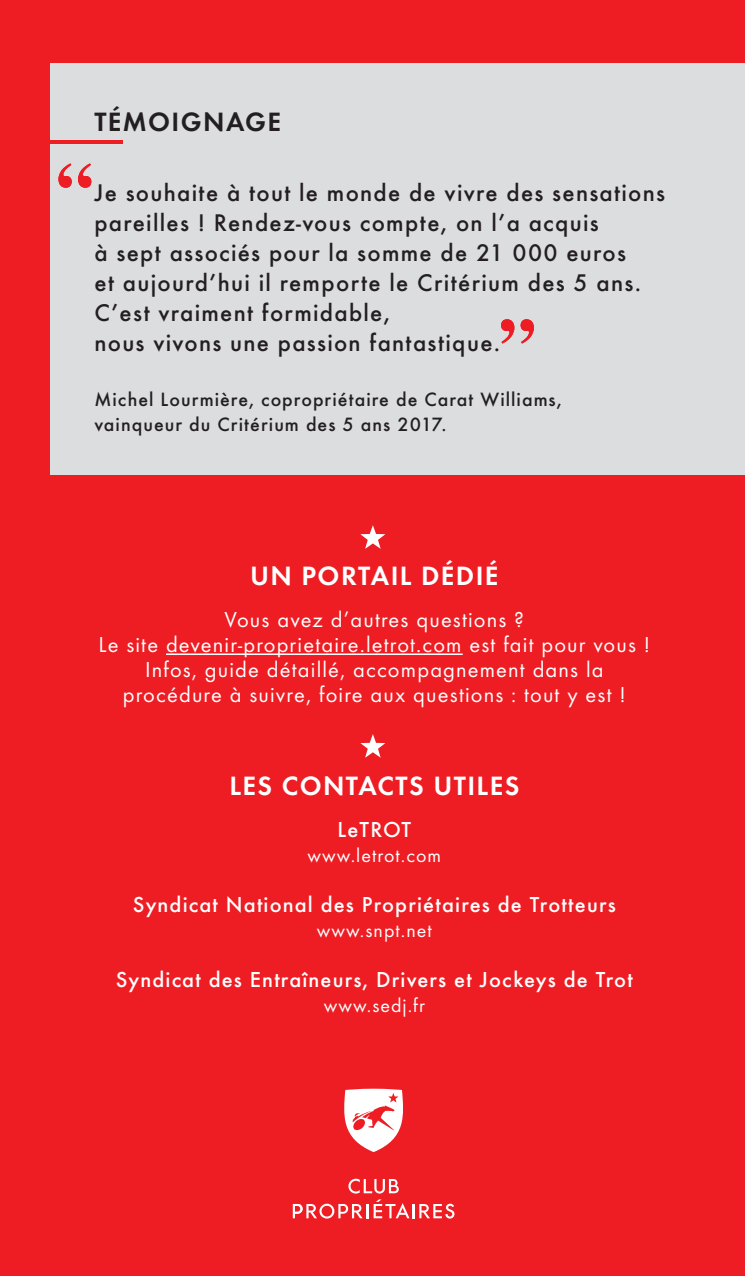
<style>
.page{position:relative;width:745px;height:1276px;background:#fff}
.page>*{position:absolute;margin:0;border:0;box-sizing:border-box;transform-origin:0 0}
.t1{font:600 27.5px "Futura T";letter-spacing:.05em;color:#fff}
.t2{font:600 27.5px "Futura T";letter-spacing:.05em;color:#231f20}
.t3{font:500 25px/30px "Futura T";letter-spacing:.05em;color:#231f20}
.t4{font:22.5px/25px "Futura T";letter-spacing:.05em;color:#fff;text-align:center}
.t5{font:500 22.5px "Futura T";letter-spacing:.05em;color:#fff}
.t6{font:500 20px/25px "Futura T";letter-spacing:.05em;color:#231f20}
.t7{font:20px "Futura T";letter-spacing:.05em;color:#fff}
</style>
<div class="page">
<div style="left:0;top:0;width:744px;height:1276px;background:#ee1d23"></div>
<div style="left:51px;top:64px;width:693px;height:411px;background:#dcdddf"></div>
<hr style="left:166px;top:653px;width:296px;height:2px;background:#fff">
<svg style="left:58px;top:163px;width:33px;height:25px"></svg>
<svg style="left:360px;top:734px;width:25px;height:24px"></svg>
<svg style="left:360px;top:525px;width:25px;height:24px"></svg>
<hr style="left:51px;top:140px;width:72px;height:3px;background:#ee1d23">
<svg style="left:501px;top:319px;width:32px;height:24px"></svg>
<svg style="left:348px;top:1178px;width:50px;height:15px"></svg>
<svg style="left:292px;top:1199px;width:162px;height:19px"></svg>
<svg style="left:344px;top:1088px;width:59px;height:64px"></svg>
<p class="t2" style="left:94px;top:106px;width:188px">TÉMOIGNAGE</p>
<p class="t3" style="left:94px;top:177px;width:572px">Je souhaite à tout le monde de vivre des sensations pareilles ! Rendez-vous compte, on l’a acquis<br>à sept associés pour la somme de 21 000 euros<br>et aujourd’hui il remporte le Critérium des 5 ans.<br>C’est vraiment formidable,<br>nous vivons une passion fantastique.</p>
<p class="t6" style="left:94px;top:387px;width:468px">Michel Lourmière, copropriétaire de Carat Williams, vainqueur du Critérium des 5 ans 2017.</p>
<p class="t1" style="left:250px;top:559px;width:250px">UN PORTAIL DÉDIÉ</p>
<p class="t4" style="left:98px;top:607px;width:552px">Vous avez d’autres questions ?<br>Le site devenir-proprietaire.letrot.com est fait pour vous !<br>Infos, guide détaillé, accompagnement dans la procédure à suivre, foire aux questions : tout y est !</p>
<p class="t1" style="left:229px;top:769px;width:291px">LES CONTACTS UTILES</p>
<p class="t5" style="left:337px;top:816px;width:75px">LeTROT</p>
<p class="t7" style="left:307px;top:843px;width:135px">www.letrot.com</p>
<p class="t5" style="left:133px;top:891px;width:484px">Syndicat National des Propriétaires de Trotteurs</p>
<p class="t7" style="left:316px;top:918px;width:116px">www.snpt.net</p>
<p class="t5" style="left:116px;top:966px;width:518px">Syndicat des Entraîneurs, Drivers et Jockeys de Trot</p>
<p class="t7" style="left:323px;top:993px;width:103px">www.sedj.fr</p>
</div>
